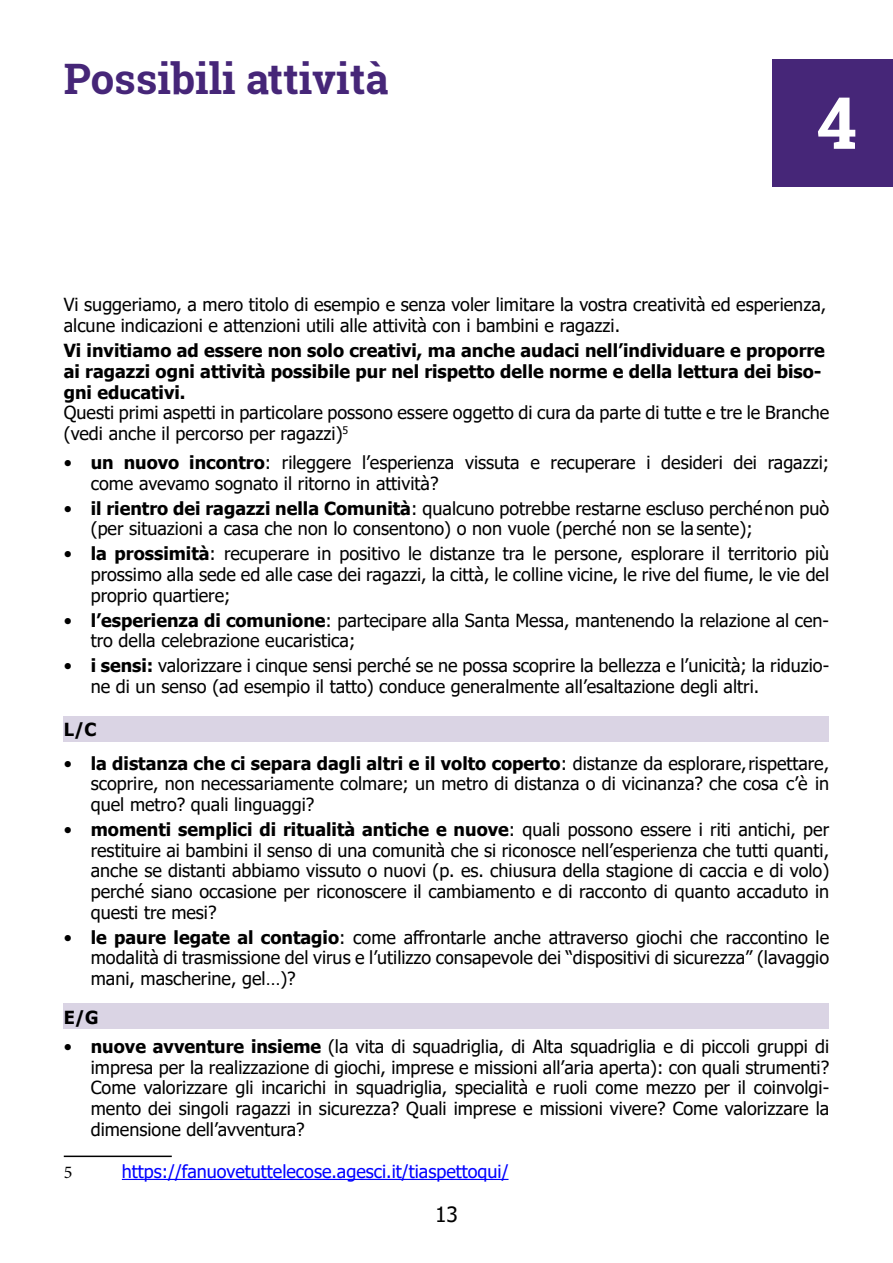
<style>
.page{position:relative;width:893px;height:1263px;background:#fff}
.page>*{position:absolute;margin:0;border:0;box-sizing:border-box;transform-origin:0 0}
.t1{font:700 72px "Roboto Slab";color:#fff}
.t2{font:700 42px "Roboto Slab";color:#462678}
.t3{font:21px "Tahoma";color:#000}
.t4{font:18px/20.7px "Tahoma";color:#000}
.t5{font:700 18px/20.7px "Tahoma";color:#000}
.t6{font:18px "Tahoma";color:#00f}
.t7{font:18px "Minion Pro";color:#000}
.s1{font-weight:700}
</style>
<div class="page">
<div style="left:64px;top:716px;width:765px;height:25px;background:#dad4e4"></div>
<div style="left:64px;top:1004px;width:765px;height:25px;background:#dad4e4"></div>
<hr style="left:64px;top:1155px;width:108px;height:2px;background:#000">
<hr style="left:122px;top:1179px;width:386px;height:1px;background:#00f">
<div style="left:772px;top:59px;width:121px;height:128px;background:#462678"></div>
<h2 class="t2" style="left:64px;top:50px;width:326px">Possibili attività</h2>
<h1 class="t1" style="left:817px;top:73px;width:42px">4</h1>
<p class="t4" style="left:64px;top:296px;width:764px">Vi suggeriamo, a mero titolo di esempio e senza voler limitare la vostra creatività ed esperienza, alcune indicazioni e attenzioni utili alle attività con i bambini e ragazzi.</p>
<p class="t5" style="left:64px;top:341px;width:763px">Vi invitiamo ad essere non solo creativi, ma anche audaci nell’individuare e proporre ai ragazzi ogni attività possibile pur nel rispetto delle norme e della lettura dei biso&shy;gni educativi.</p>
<p class="t4" style="left:64px;top:403px;width:767px">Questi primi aspetti in particolare possono essere oggetto di cura da parte di tutte e tre le Branche (vedi anche il percorso per ragazzi)<sup>5</sup></p>
<p class="t4" style="left:91px;top:453px;width:740px;text-indent:-27px">• <span class="s1">un nuovo incontro</span>: rileggere l’esperienza vissuta e recuperare i desideri dei ragazzi; come avevamo sognato il ritorno in attività?</p>
<p class="t4" style="left:91px;top:499px;width:740px;text-indent:-27px">• <span class="s1">il rientro dei ragazzi nella Comunità</span>: qualcuno potrebbe restarne escluso perché non può (per situazioni a casa che non lo consentono) o non vuole (perché non se la sente);</p>
<p class="t4" style="left:91px;top:544px;width:740px;text-align:justify;text-indent:-27px">• <span class="s1">la prossimità</span>: recuperare in positivo le distanze tra le persone, esplorare il territorio più prossimo alla sede ed alle case dei ragazzi, la città, le colline vicine, le rive del fiume, le vie del proprio quartiere;</p>
<p class="t4" style="left:91px;top:611px;width:740px;text-indent:-27px">• <span class="s1">l’esperienza di comunione</span>: partecipare alla Santa Messa, mantenendo la relazione al cen&shy;tro della celebrazione eucaristica;</p>
<p class="t4" style="left:91px;top:656px;width:740px;text-indent:-27px">• <span class="s1">i sensi:</span> valorizzare i cinque sensi perché se ne possa scoprire la bellezza e l’unicità; la riduzio&shy;ne di un senso (ad esempio il tatto) conduce generalmente all’esaltazione degli altri.</p>
<p class="t5" style="left:64px;top:720px;width:34px">L/C</p>
<p class="t4" style="left:91px;top:754px;width:740px;text-align:justify;text-indent:-27px">• <span class="s1">la distanza che ci separa dagli altri e il volto coperto</span>: distanze da esplorare, rispettare, scoprire, non necessariamente colmare; un metro di distanza o di vicinanza? che cosa c’è in quel metro? quali linguaggi?</p>
<p class="t4" style="left:91px;top:820px;width:740px;text-align:justify;text-indent:-27px">• <span class="s1">momenti semplici di ritualità antiche e nuove</span>: quali possono essere i riti antichi, per restituire ai bambini il senso di una comunità che si riconosce nell’esperienza che tutti quanti, anche se distanti abbiamo vissuto o nuovi (p. es. chiusura della stagione di caccia e di volo) perché siano occasione per riconoscere il cambiamento e di racconto di quanto accaduto in questi tre mesi?</p>
<p class="t4" style="left:91px;top:928px;width:740px;text-align:justify;text-indent:-27px">• <span class="s1">le paure legate al contagio</span>: come affrontarle anche attraverso giochi che raccontino le modalità di trasmissione del virus e l’utilizzo consapevole dei “dispositivi di sicurezza” (lavaggio mani, mascherine, gel…)?</p>
<p class="t5" style="left:64px;top:1007px;width:36px">E/G</p>
<p class="t4" style="left:91px;top:1037px;width:740px;text-align:justify;text-indent:-27px">• <span class="s1">nuove avventure insieme</span> (la vita di squadriglia, di Alta squadriglia e di piccoli gruppi di impresa per la realizzazione di giochi, imprese e missioni all’aria aperta): con quali strumenti?<br>Come valorizzare gli incarichi in squadriglia, specialità e ruoli come mezzo per il coinvolgi&shy;mento dei singoli ragazzi in sicurezza? Quali imprese e missioni vivere? Come valorizzare la dimensione dell’avventura?</p>
<p class="t7" style="left:64px;top:1160px;width:10px">5</p>
<p class="t6" style="left:122px;top:1159px;width:388px">https://fanuovetuttelecose.agesci.it/tiaspettoqui/</p>
<p class="t3" style="left:435px;top:1200px;width:24px">13</p>
</div>
